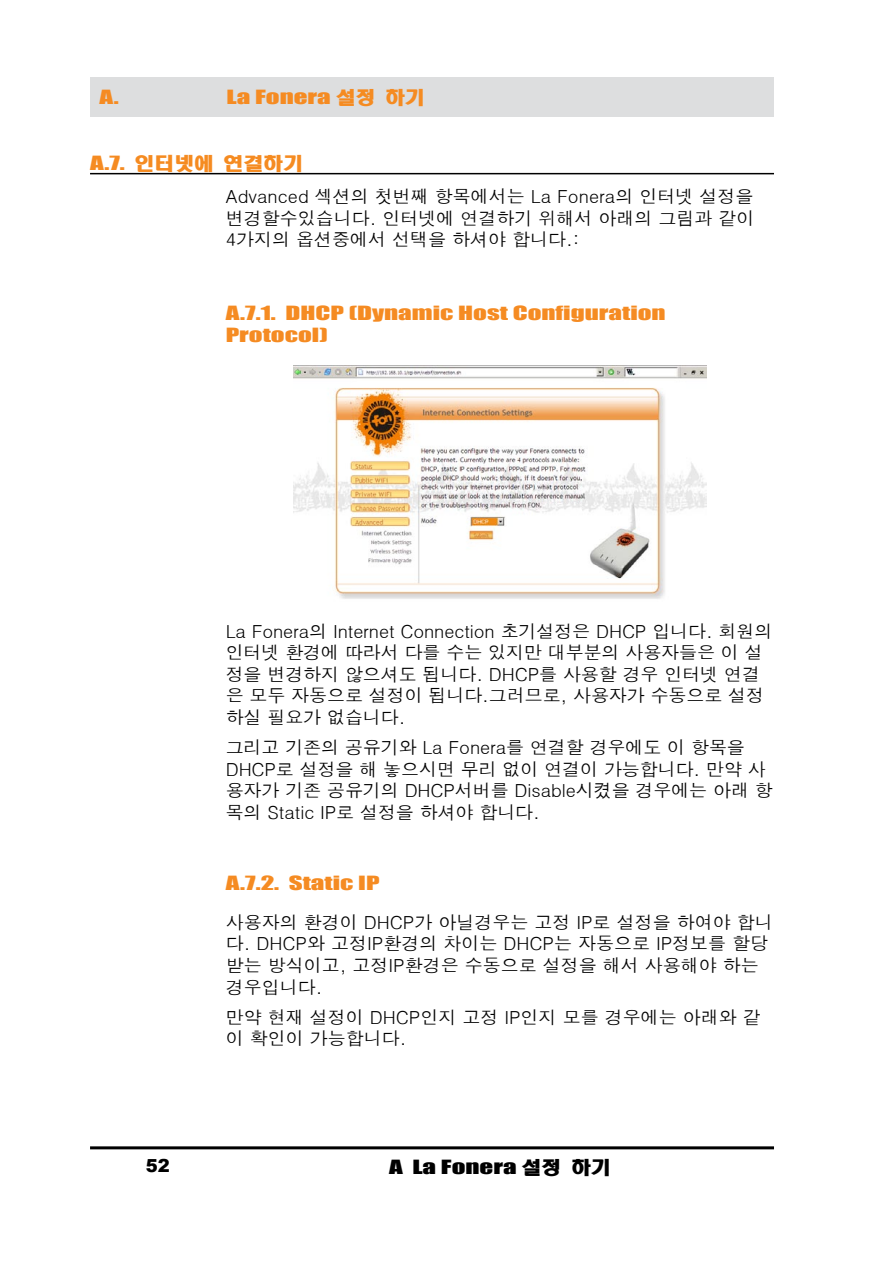
<style>
.page{position:relative;width:893px;height:1263px;background:#fff}
.page>*{position:absolute;margin:0;border:0;box-sizing:border-box;transform-origin:0 0}
.t1{font:18px/21.6px "Dotum";letter-spacing:-.005em;color:#000}
.t2{font:18px/21.6px "Impact";color:#f58b22;scale:1.5 1}
.t3{font:18px "Impact";color:#000;scale:1.5 1}
.t4{font:18px "Headline R HM";color:#f58b21;scale:1.1 1}
.t5{font:900 18px "Arial";color:#000}
.s1{font-family:"Headline R HM";color:#f58b21}
.s2{font-family:"Impact";color:#f58b22}
.s3{font-family:"Headline R HM"}
</style>
<div class="page">
<div style="left:90px;top:77px;width:684px;height:40px;background:#dddedf"></div>
<hr style="left:90px;top:1146px;width:684px;height:3px;background:#000">
<hr style="left:90px;top:173px;width:684px;height:1px;background:#000">
<img style="left:294px;top:365px;width:412px;height:234px">
<p class="t2" style="left:99px;top:86px;width:14px">A.</p>
<p class="t2" style="left:227px;top:86px;width:134px">La Fonera <span class="s1">설정 하기</span></p>
<p class="t4" style="left:90px;top:155px;width:195px"><span class="s2">A.7.</span> 인터넷에 연결하기</p>
<p class="t1" style="left:226px;top:186px;width:530px;text-align:justify">Advanced 섹션의 첫번째 항목에서는 La Fonera의 인터넷 설정을 변경할수있습니다. 인터넷에 연결하기 위해서 아래의 그림과 같이 4가지의 옵션중에서 선택을 하셔야 합니다.:</p>
<p class="t2" style="left:226px;top:302px;width:295px">A.7.1. DHCP (Dynamic Host Configuration<br>Protocol)</p>
<p class="t1" style="left:226px;top:620px;width:548px">La Fonera의 Internet Connection 초기설정은 DHCP 입니다. 회원의 인터넷 환경에 따라서 다를 수는 있지만 대부분의 사용자들은 이 설 정을 변경하지 않으셔도 됩니다. DHCP를 사용할 경우 인터넷 연결 은 모두 자동으로 설정이 됩니다.그러므로, 사용자가 수동으로 설정 하실 필요가 없습니다.</p>
<p class="t1" style="left:226px;top:737px;width:549px">그리고 기존의 공유기와 La Fonera를 연결할 경우에도 이 항목을 DHCP로 설정을 해 놓으시면 무리 없이 연결이 가능합니다. 만약 사 용자가 기존 공유기의 DHCP서버를 Disable시켰을 경우에는 아래 항 목의 Static IP로 설정을 하셔야 합니다.</p>
<p class="t5" style="left:146px;top:1152px;width:26px">52</p>
<p class="t2" style="left:226px;top:871px;width:104px">A.7.2. Static IP</p>
<p class="t1" style="left:226px;top:912px;width:548px">사용자의 환경이 DHCP가 아닐경우는 고정 IP로 설정을 하여야 합니 다. DHCP와 고정IP환경의 차이는 DHCP는 자동으로 IP정보를 할당 받는 방식이고, 고정IP환경은 수동으로 설정을 해서 사용해야 하는 경우입니다.</p>
<p class="t1" style="left:226px;top:1006px;width:536px">만약 현재 설정이 DHCP인지 고정 IP인지 모를 경우에는 아래와 같 이 확인이 가능합니다.</p>
<p class="t3" style="left:389px;top:1152px;width:149px">A La Fonera <span class="s3">설정 하기</span></p>
</div>
